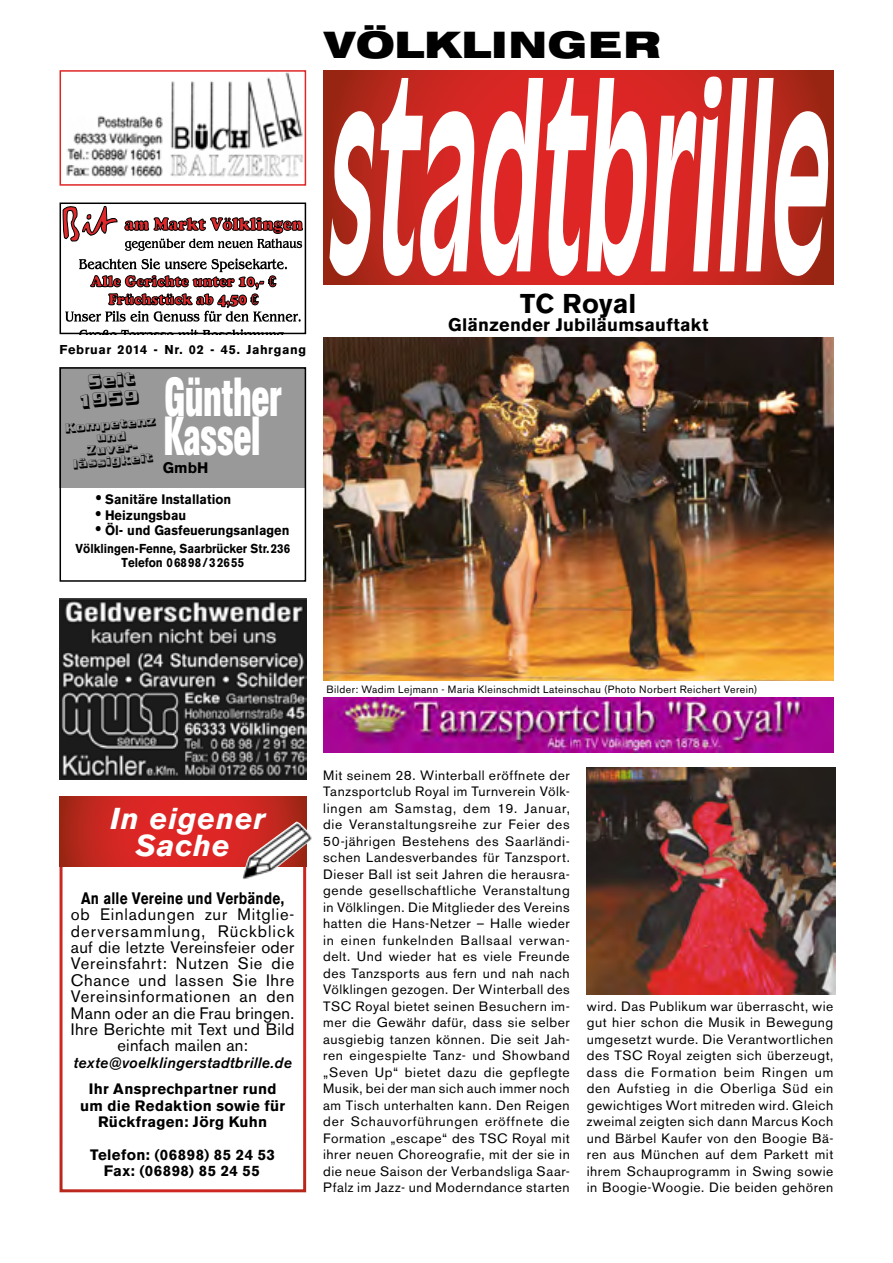
<style>
.page{position:relative;width:893px;height:1263px;background:#fff}
.page>*{position:absolute;margin:0;border:0;box-sizing:border-box;transform-origin:0 0}
.t1{font:700 54.45px/39.3px "AG Buch Condensed BQ";color:#fff;scale:.69 1}
.t2{font:700 37.5px "Helvetica Extended BQ";letter-spacing:.02em;color:#000}
.t3{font:italic 700 30px/27px "Akzidenz Grotesk BQ";letter-spacing:.025em;color:#fff;text-align:center}
.t4{font:700 27px "Akzidenz Grotesk BQ";letter-spacing:.005em;color:#000}
.t5{font:18.15px/18.1px "Serpentine D Bold Sh 1";color:#000;text-align:center}
.t6{font:700 18px "Akzidenz Grotesk BQ";letter-spacing:.015em;color:#000}
.t7{font:16.5px/16.4px "Akzidenz Grotesk BQ";letter-spacing:.04em;color:#000;text-align:center}
.t8{font:700 16.5px "Akzidenz Grotesk BQ";letter-spacing:.02em;color:#000;scale:.82 1}
.t9{font:700 15.15px "Akzidenz Grotesk BQ";color:#000}
.t10{font:700 15px/16.4px "Akzidenz Grotesk BQ";letter-spacing:.025em;color:#000;text-align:center}
.t11{font:italic 500 15px "Akzidenz Grotesk BQ";letter-spacing:.02em;color:#000}
.t12{font:700 13.65px "Akzidenz Grotesk BQ";color:#000;scale:.94 1}
.t13{font:13.5px/16.5px "Akzidenz Grotesk BQ";letter-spacing:.04em;color:#000;text-align:justify}
.t14{font:700 12.9px/13.6px "Akzidenz Grotesk BQ";color:#000;text-align:center;scale:.89 1}
.t15{font:700 12.75px "Akzidenz Grotesk BQ";letter-spacing:.05em;color:#000}
.t16{font:12.15px/12.1px "Serpentine D Bold Sh 1";color:#000;text-align:center}
.t17{font:10.5px "Akzidenz Grotesk BQ";letter-spacing:.04em;color:#000}
.s1{font-size:18.15px}
</style>
<div class="page">
<svg style="left:323px;top:70px;width:510px;height:215px;background:#bc261c"></svg>
<svg style="left:329px;top:77px;width:501px;height:199px"></svg>
<div style="left:60px;top:796px;width:246px;height:396px;border:3px solid #fff"></div>
<svg style="left:60px;top:796px;width:246px;height:71px;background:#ce2621"></svg>
<img style="left:242px;top:822px;width:70px;height:57px">
<img style="left:66px;top:73px;width:237px;height:104px">
<div style="left:60px;top:70px;width:246px;height:116px;border:2px solid #df2625"></div>
<svg style="left:63px;top:206px;width:54px;height:36px"></svg>
<svg style="left:124px;top:217px;width:179px;height:34px"></svg>
<svg style="left:80px;top:329px;width:163px;height:2px"></svg>
<svg style="left:65px;top:258px;width:236px;height:64px"></svg>
<div style="left:60px;top:202px;width:246px;height:132px;border:2px solid #000"></div>
<div style="left:60px;top:367px;width:246px;height:121px;background:#999"></div>
<div style="left:60px;top:367px;width:246px;height:215px;border:2px solid #000"></div>
<img style="left:60px;top:598px;width:246px;height:182px">
<img style="left:323px;top:338px;width:510px;height:343px">
<img style="left:587px;top:768px;width:248px;height:226px">
<img style="left:323px;top:697px;width:510px;height:56px">
<h2 class="t2" style="left:323px;top:24px;width:339px">VÖLKLINGER</h2>
<p class="t15" style="left:60px;top:342px;width:248px">Februar 2014 - Nr. 02 - 45. Jahrgang</p>
<h3 class="t5" style="left:75px;top:375px;width:64px;rotate:-5deg">Seit<br>1959</h3>
<p class="t16" style="left:65px;top:423px;width:93px;rotate:-5deg">Kompetenz und<br>Zuver&shy;lässigkeit</p>
<h1 class="t1" style="left:163px;top:378px;width:173px">Günther<br>Kassel</h1>
<p class="t9" style="left:163px;top:459px;width:47px">GmbH</p>
<p class="t12" style="left:96px;top:492px;width:146px"><span class="s1">•</span> Sanitäre Installation</p>
<p class="t12" style="left:95px;top:507px;width:98px"><span class="s1">•</span> Heizungsbau</p>
<p class="t12" style="left:95px;top:522px;width:208px"><span class="s1">•</span> Öl- und Gasfeuerungsanlagen</p>
<p class="t14" style="left:76px;top:542px;width:243px">Völklingen-Fenne, Saarbrücker Str.236<br>Telefon 06898/32655</p>
<h3 class="t4" style="left:520px;top:288px;width:118px">TC Royal</h3>
<h3 class="t6" style="left:448px;top:314px;width:262px">Glänzender Jubiläumsauftakt</h3>
<p class="t17" style="left:326px;top:683px;width:432px">Bilder: Wadim Lejmann - Maria Kleinschmidt Lateinschau (Photo Norbert Reichert Verein)</p>
<h3 class="t3" style="left:110px;top:805px;width:156px">In eigener<br>Sache</h3>
<p class="t8" style="left:81px;top:889px;width:249px">An alle Vereine und Verbände,</p>
<p class="t7" style="left:71px;top:907px;width:225px">ob Einladungen zur Mitglie&shy;derversammlung, Rückblick auf die letzte Vereinsfeier oder<br>Vereinsfahrt: Nutzen Sie die<br>Chance und lassen Sie Ihre<br>Vereinsinformationen an den<br>Mann oder an die Frau bringen.<br>Ihre Berichte mit Text und Bild einfach mailen an:</p>
<p class="t11" style="left:73px;top:1054px;width:220px">texte@voelklingerstadtbrille.de</p>
<p class="t10" style="left:80px;top:1081px;width:206px">Ihr Ansprechpartner rund um die Redaktion sowie für<br>Rückfragen: Jörg Kuhn</p>
<p class="t10" style="left:90px;top:1146px;width:186px">Telefon: (06898) 85 24 53<br>Fax: (06898) 85 24 55</p>
<p class="t13" style="left:323px;top:767px;width:248px">Mit seinem 28. Winterball eröffnete der Tanzsportclub Royal im Turnverein Völk&shy;lingen am Samstag, dem 19. Januar, die Veranstaltungsreihe zur Feier des 50-jährigen Bestehens des Saarländi&shy;schen Landesverbandes für Tanzsport.<br>Dieser Ball ist seit Jahren die herausra&shy;gende gesellschaftliche Veranstaltung in Völklingen. Die Mitglieder des Vereins hatten die Hans-Netzer – Halle wieder in einen funkelnden Ballsaal verwan&shy;delt. Und wieder hat es viele Freunde des Tanzsports aus fern und nah nach Völklingen gezogen. Der Winterball des TSC Royal bietet seinen Besuchern im&shy;mer die Gewähr dafür, dass sie selber ausgiebig tanzen können. Die seit Jah&shy;ren eingespielte Tanz- und Showband „Seven Up“ bietet dazu die gepflegte Musik, bei der man sich auch immer noch am Tisch unterhalten kann. Den Reigen der Schauvorführungen eröffnete die Formation „escape“ des TSC Royal mit ihrer neuen Choreografie, mit der sie in die neue Saison der Verbandsliga Saar-Pfalz im Jazz- und Moderndance starten</p>
<p class="t13" style="left:587px;top:998px;width:248px">wird. Das Publikum war überrascht, wie gut hier schon die Musik in Bewegung umgesetzt wurde. Die Verantwortlichen des TSC Royal zeigten sich überzeugt, dass die Formation beim Ringen um den Aufstieg in die Oberliga Süd ein gewichtiges Wort mitreden wird. Gleich zweimal zeigten sich dann Marcus Koch und Bärbel Kaufer von den Boogie Bä&shy;ren aus München auf dem Parkett mit ihrem Schauprogramm in Swing sowie in Boogie-Woogie. Die beiden gehören</p>
</div>
